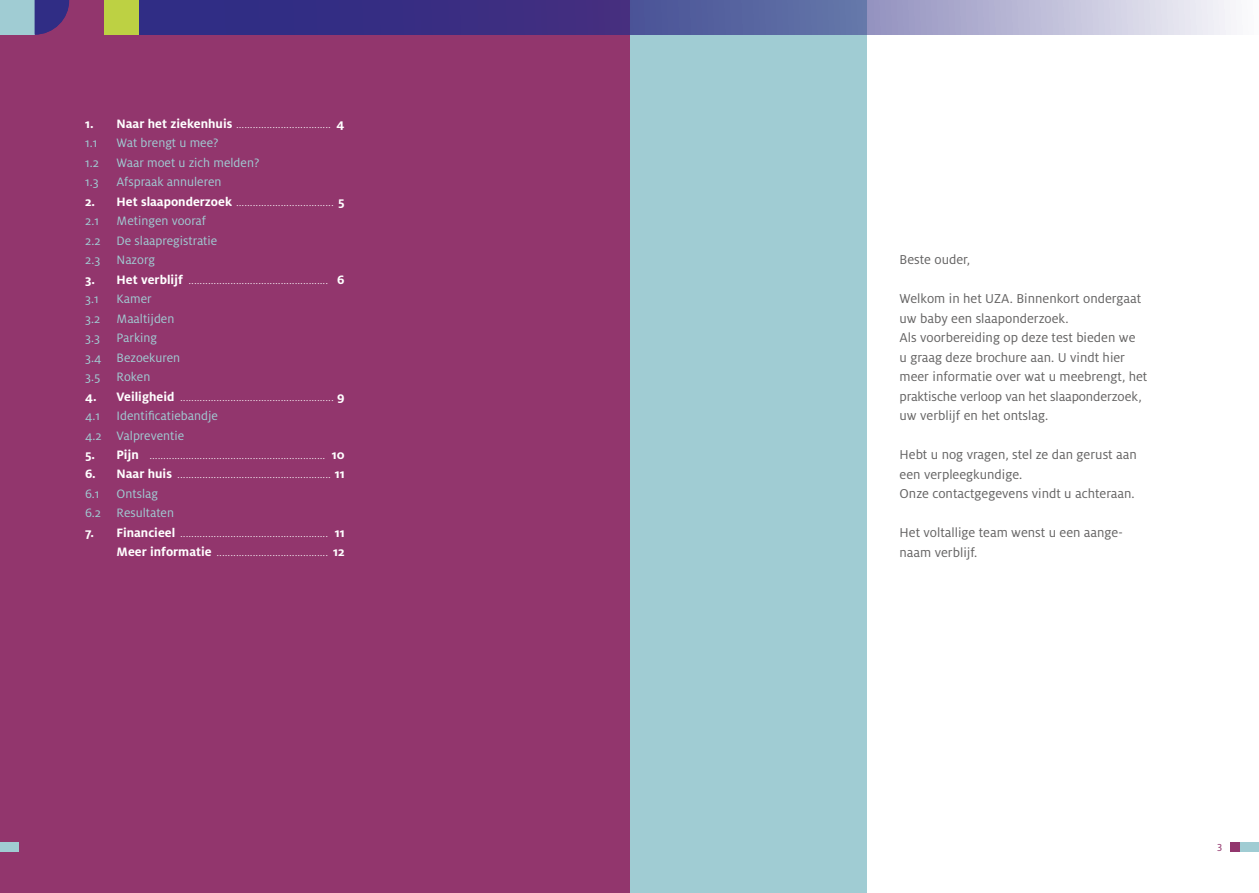
<style>
.page{position:relative;width:1259px;height:893px;background:#fff}
.page>*{position:absolute;margin:0;border:0;box-sizing:border-box;transform-origin:0 0}
.t1{font:14.25px/19.5px "Milo OT";color:#646363}
.t2{font:300 13.5px/19.5px "Milo OT";color:#fff}
.t3{font:13.5px/19.5px "Milo OT";color:#a0ccd3}
.t4{font:11.25px "Milo OT";color:#92366d}
.s1{font-weight:700}
.s2{font-weight:400;color:#a0ccd3}
</style>
<div class="page">
<div style="left:629px;top:0;width:237px;height:893px;background:#a0ccd3"></div>
<div style="left:0;top:0;width:629px;height:893px;background:#92366d"></div>
<div style="left:0;top:842px;width:19px;height:10px;background:#a0ccd3"></div>
<div style="left:1239px;top:842px;width:20px;height:10px;background:#a0ccd3"></div>
<div style="left:1230px;top:842px;width:9px;height:10px;background:#92366d"></div>
<svg style="left:138px;top:0;width:1093px;height:35px;background:#6c6aa6"></svg>
<div style="left:104px;top:0;width:34px;height:35px;background:#bdd143"></div>
<div style="left:0;top:0;width:35px;height:35px;background:#a0ccd3"></div>
<svg style="left:35px;top:0;width:34px;height:35px"></svg>
<p class="t2" style="left:85px;top:114px;width:261px"><span class="s1">1. Naar het ziekenhuis</span> .................................. <span class="s1">4<br></span><span class="s2">1.1</span></p>
<p class="t3" style="left:117px;top:133px;width:103px">Wat brengt u mee?</p>
<p class="t3" style="left:85px;top:153px;width:15px">1.2</p>
<p class="t3" style="left:117px;top:153px;width:144px">Waar moet u zich melden?</p>
<p class="t3" style="left:85px;top:172px;width:15px">1.3</p>
<p class="t3" style="left:117px;top:172px;width:106px">Afspraak annuleren</p>
<p class="t2" style="left:85px;top:192px;width:261px"><span class="s1">2. Het slaaponderzoek</span> ................................... <span class="s1">5<br></span><span class="s2">2.1</span></p>
<p class="t3" style="left:85px;top:211px;width:134px;text-indent:31px">Metingen vooraf<br>2.2 De slaapregistratie<br>2.3 Nazorg</p>
<p class="t2" style="left:85px;top:270px;width:261px"><span class="s1">3. Het verblijf</span> .................................................. <span class="s1">6<br></span><span class="s2">3.1</span></p>
<p class="t3" style="left:85px;top:289px;width:97px;text-indent:31px">Kamer<br>3.2 Maaltijden<br>3.3 Parking<br>3.4 Bezoekuren<br>3.5 Roken</p>
<p class="t2" style="left:85px;top:387px;width:261px"><span class="s1">4. Veiligheid</span> ....................................................... <span class="s1">9<br></span><span class="s2">4.1 Identificatiebandje<br>4.2 Valpreventie</span></p>
<p class="t2" style="left:85px;top:445px;width:261px"><span class="s1">5. Pijn</span> ............................................................... <span class="s1">10</span></p>
<p class="t2" style="left:85px;top:465px;width:261px"><span class="s1">6. Naar huis</span> ....................................................... <span class="s1">11<br></span><span class="s2">6.1</span></p>
<p class="t3" style="left:85px;top:484px;width:90px;text-indent:31px">Ontslag<br>6.2 Resultaten</p>
<p class="t2" style="left:85px;top:523px;width:261px;text-align:right"><span class="s1">7. Financieel</span> ..................................................... <span class="s1">11<br>Meer informatie</span> ........................................ <span class="s1">12</span></p>
<p class="t1" style="left:899px;top:250px;width:72px">Beste ouder,</p>
<p class="t1" style="left:899px;top:289px;width:249px">Welkom in het UZA. Binnenkort ondergaat uw baby een slaaponderzoek.<br>Als voorbereiding op deze test bieden we<br>u graag deze brochure aan. U vindt hier meer informatie over wat u meebrengt, het praktische verloop van het slaaponderzoek, uw verblijf en het ontslag.</p>
<p class="t1" style="left:899px;top:445px;width:239px">Hebt u nog vragen, stel ze dan gerust aan een verpleegkundige.<br>Onze contactgegevens vindt u achteraan.</p>
<p class="t1" style="left:899px;top:523px;width:225px">Het voltallige team wenst u een aange&shy;naam verblijf.</p>
<p class="t4" style="left:1217px;top:840px;width:19px">3 5</p>
</div>
